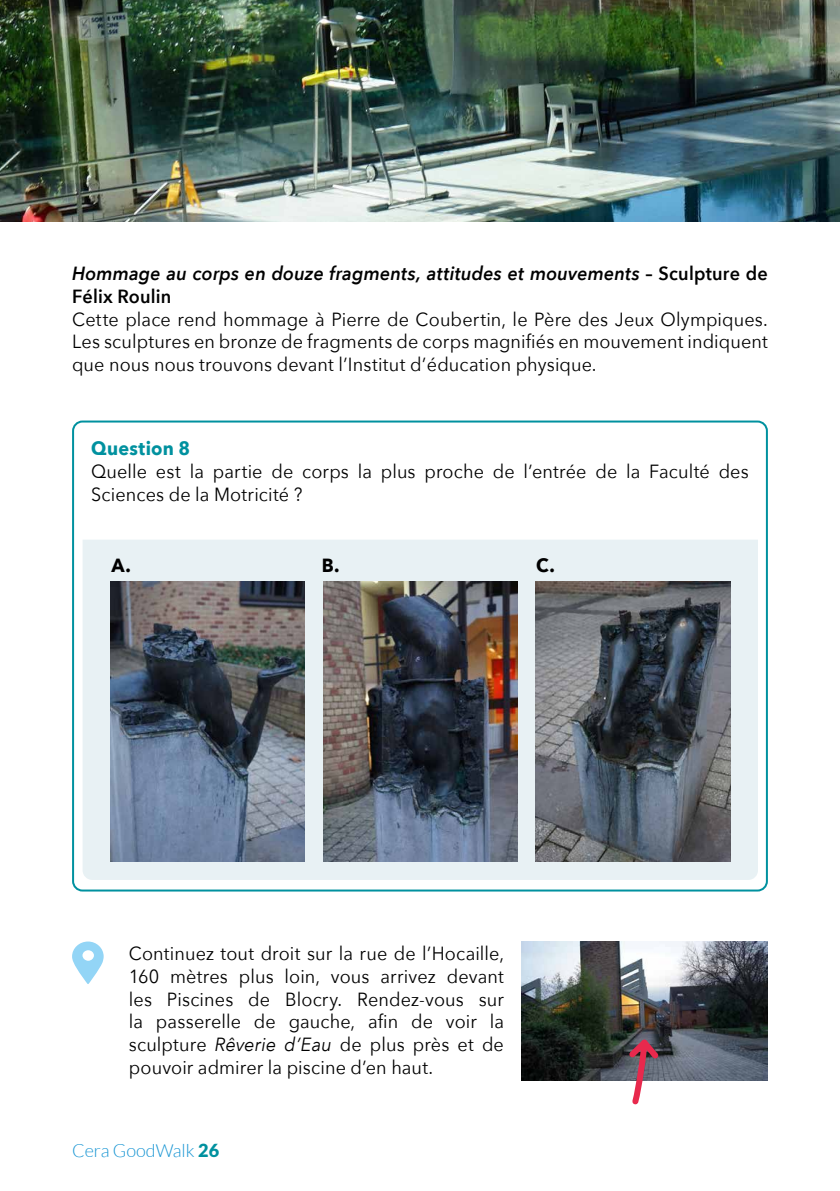
<style>
.page{position:relative;width:840px;height:1191px;background:#fff}
.page>*{position:absolute;margin:0;border:0;box-sizing:border-box;transform-origin:0 0}
.t1{font:19px/22.8px "Avenir Next";letter-spacing:.005em;color:#000;text-align:justify;scale:.95 1}
.t2{font:italic 600 19px/22.8px "Avenir Next";letter-spacing:.01em;color:#000;scale:.95 1}
.t3{font:700 19px "Avenir Next";letter-spacing:.01em;color:#00919f;scale:.95 1}
.t4{font:700 19px "Avenir Next";color:#000;scale:.95 1}
.t5{font:300 18px "Lato";color:#1895d3}
.s1{font-style:normal}
.s2{font-style:italic}
.s3{font-weight:900;color:#00919f}
</style>
<div class="page">
<div style="left:72px;top:420px;width:695px;height:471px;border:2px solid #00919f;border-radius:9px"></div>
<div style="left:83px;top:540px;width:674px;height:340px;background:#e8f1f4"></div>
<img style="left:323px;top:581px;width:194px;height:280px">
<img style="left:110px;top:581px;width:194px;height:280px">
<img style="left:535px;top:581px;width:195px;height:280px">
<svg style="left:72px;top:941px;width:32px;height:43px"></svg>
<img style="left:0;top:0;width:839px;height:221px">
<img style="left:521px;top:941px;width:246px;height:139px">
<svg style="left:623px;top:1033px;width:40px;height:72px"></svg>
<p class="t2" style="left:72px;top:261px;width:733px">Hommage au corps en douze fragments, attitudes et mouvements <span class="s1">– Sculpture de<br>Félix Roulin</span></p>
<p class="t1" style="left:72px;top:307px;width:733px">Cette place rend hommage à Pierre de Coubertin, le Père des Jeux Olympiques.<br>Les sculptures en bronze de fragments de corps magnifiés en mouvement indiquent que nous nous trouvons devant l’Institut d’éducation physique.</p>
<p class="t3" style="left:91px;top:432px;width:106px">Question 8</p>
<p class="t1" style="left:91px;top:459px;width:693px">Quelle est la partie de corps la plus proche de l’entrée de la Faculté des<br>Sciences de la Motricité ?</p>
<p class="t4" style="left:112px;top:549px;width:22px">A.</p>
<p class="t4" style="left:322px;top:549px;width:20px">B.</p>
<p class="t4" style="left:536px;top:549px;width:21px">C.</p>
<p class="t1" style="left:129px;top:941px;width:396px">Continuez tout droit sur la rue de l’Hocaille, 160 mètres plus loin, vous arrivez devant les Piscines de Blocry. Rendez-vous sur la passerelle de gauche, afin de voir la sculpture <span class="s2">Rêverie d’Eau</span> de plus près et de pouvoir admirer la piscine d’en haut.</p>
<p class="t5" style="left:72px;top:1140px;width:148px">Cera GoodWalk <span class="s3">26</span></p>
</div>
